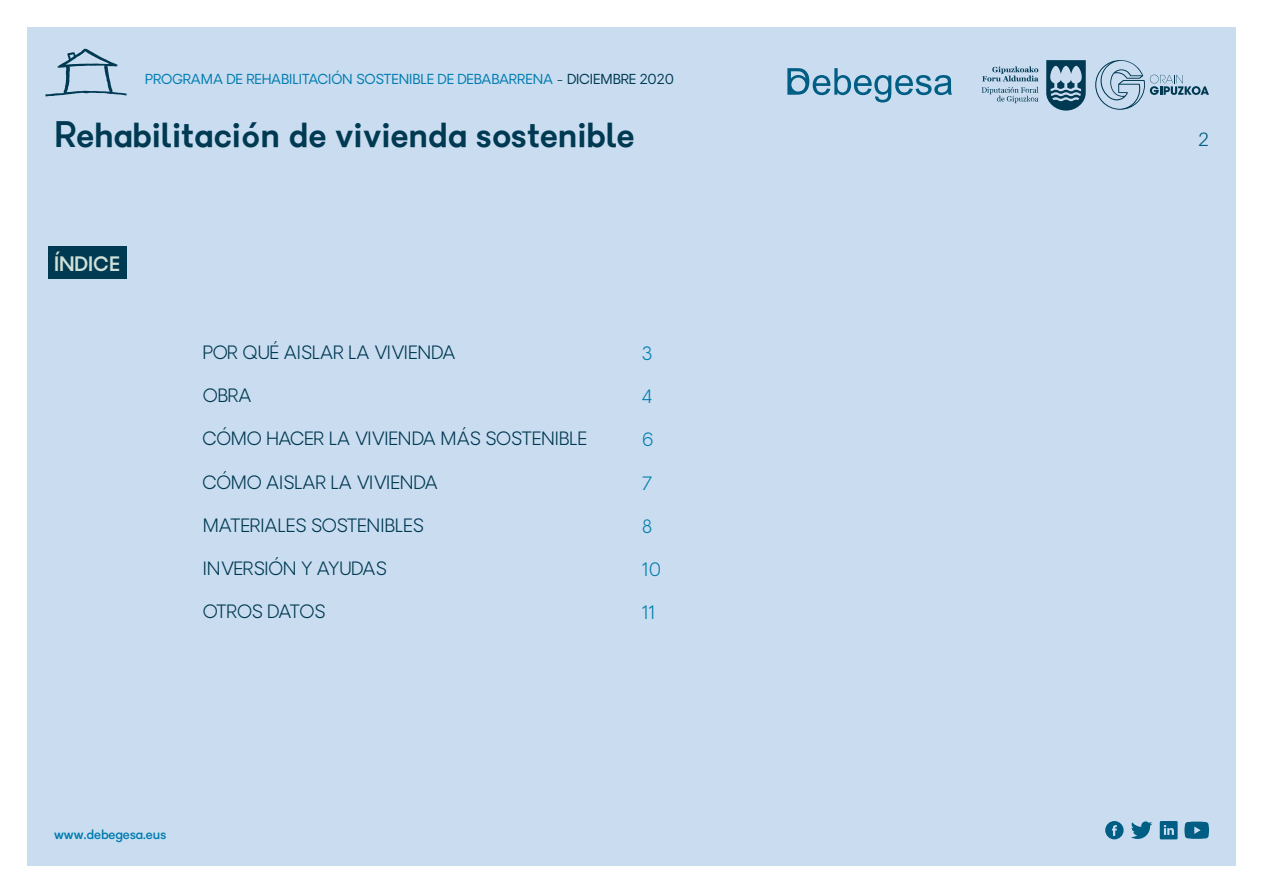
<style>
.page{position:relative;width:1263px;height:893px;background:#fff}
.page>*{position:absolute;margin:0;border:0;box-sizing:border-box;transform-origin:0 0}
.t1{font:600 34.5px "Granary";color:#003952}
.t2{font:600 19.5px "Granary";color:#cfe0d8}
.t3{font:300 18px "Granary";color:#003952}
.t4{font:300 18px "Granary";color:#007cb0}
.t5{font:300 18px "Atlas Grotesk";color:#005d83}
.t6{font:13.5px "Granary";color:#007cb0}
.t7{font:500 13.5px "Granary";color:#007cb0}
.s1{color:#003952}
</style>
<div class="page">
<div style="left:27px;top:27px;width:1209px;height:839px;background:#caddf0"></div>
<svg style="left:1046px;top:60px;width:40px;height:51px"></svg>
<svg style="left:982px;top:66px;width:56px;height:15px"></svg>
<svg style="left:982px;top:87px;width:56px;height:16px"></svg>
<svg style="left:1095px;top:60px;width:114px;height:50px"></svg>
<svg style="left:45px;top:49px;width:82px;height:47px"></svg>
<svg style="left:1105px;top:821px;width:18px;height:18px"></svg>
<svg style="left:1131px;top:821px;width:21px;height:18px"></svg>
<svg style="left:1184px;top:822px;width:25px;height:17px"></svg>
<svg style="left:1160px;top:821px;width:17px;height:18px"></svg>
<svg style="left:787px;top:68px;width:165px;height:35px"></svg>
<div style="left:48px;top:246px;width:79px;height:33px;background:#003952"></div>
<p class="t6" style="left:145px;top:70px;width:530px">PROGRAMA DE REHABILITACIÓN SOSTENIBLE DE DEBABARRENA <span class="s1">- DICIEMBRE 2020</span></p>
<h1 class="t1" style="left:54px;top:112px;width:582px">Rehabilitación de vivienda sostenible</h1>
<p class="t5" style="left:1198px;top:125px;width:12px">2</p>
<p class="t2" style="left:54px;top:251px;width:68px">ÍNDICE</p>
<p class="t3" style="left:203px;top:341px;width:254px">POR QUÉ AISLAR LA VIVIENDA</p>
<p class="t3" style="left:203px;top:384px;width:50px">OBRA</p>
<p class="t3" style="left:203px;top:427px;width:385px">CÓMO HACER LA VIVIENDA MÁS SOSTENIBLE</p>
<p class="t3" style="left:203px;top:471px;width:236px">CÓMO AISLAR LA VIVIENDA</p>
<p class="t3" style="left:203px;top:514px;width:222px">MATERIALES SOSTENIBLES</p>
<p class="t3" style="left:203px;top:557px;width:185px">INVERSIÓN Y AYUDAS</p>
<p class="t3" style="left:203px;top:600px;width:124px">OTROS DATOS</p>
<p class="t4" style="left:642px;top:342px;width:12px">3</p>
<p class="t4" style="left:642px;top:385px;width:12px">4</p>
<p class="t4" style="left:642px;top:428px;width:13px">6</p>
<p class="t4" style="left:642px;top:472px;width:11px">7</p>
<p class="t4" style="left:642px;top:515px;width:12px">8</p>
<p class="t4" style="left:642px;top:558px;width:21px">10</p>
<p class="t4" style="left:642px;top:601px;width:15px">11</p>
<p class="t7" style="left:54px;top:825px;width:114px">www.debegesa.eus</p>
</div>
